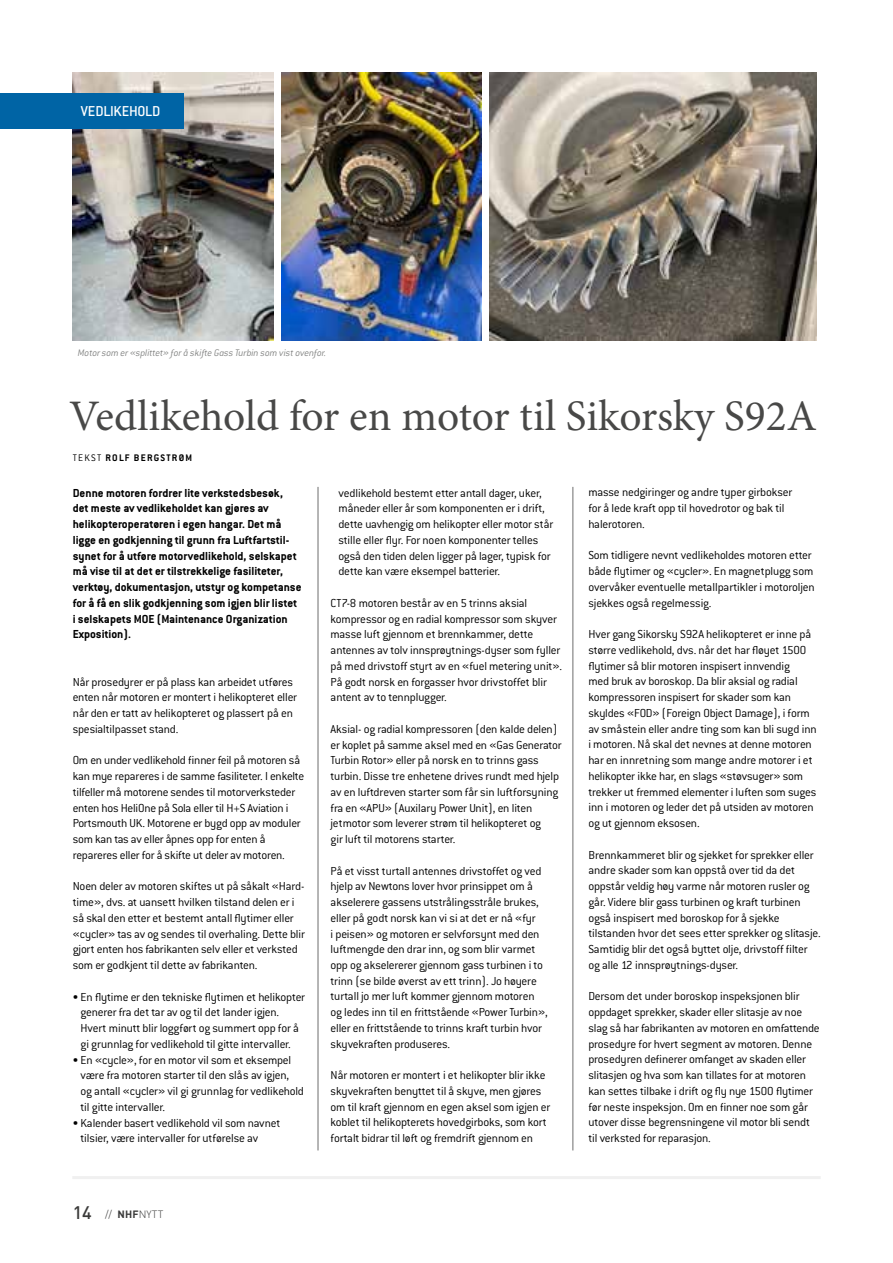
<style>
.page{position:relative;width:893px;height:1263px;background:#fff}
.page>*{position:absolute;margin:0;border:0;box-sizing:border-box;transform-origin:0 0}
.t1{font:43.65px "Minion Pro";letter-spacing:-.005em;color:#484847}
.t2{font:500 18px "DINOT";color:#3a3a39}
.t3{font:500 15.75px "Conduit ITC";letter-spacing:-.015em;color:#fff}
.t4{font:300 12.75px/15.8px "Conduit ITC";letter-spacing:-.015em;color:#000}
.t5{font:700 12.75px/15.8px "Conduit ITC";color:#000}
.t6{font:italic 300 10.5px "Conduit ITC";letter-spacing:-.01em;color:#868786}
.t7{font:700 10.5px "Conduit ITC";letter-spacing:.12em;color:#000}
.t8{font:300 10.5px "DINOT";color:#3a3a39}
.s1{font-weight:300}
.s2{font-weight:700}
</style>
<div class="page">
<hr style="left:72px;top:1176px;width:749px;height:3px;background:#f0f0f0">
<img style="left:489px;top:72px;width:327px;height:269px">
<img style="left:73px;top:72px;width:200px;height:268px">
<img style="left:281px;top:72px;width:201px;height:268px">
<div style="left:0;top:94px;width:184px;height:35px;background:#0064a5"></div>
<hr style="left:318px;top:487px;width:1px;height:663px;background:#6e6e6e">
<hr style="left:573px;top:487px;width:1px;height:663px;background:#6e6e6e">
<p class="t3" style="left:81px;top:103px;width:81px">VEDLIKEHOLD</p>
<p class="t6" style="left:78px;top:347px;width:250px">Motor som er «splittet» for å skifte Gass Turbin som vist ovenfor.</p>
<h1 class="t1" style="left:69px;top:386px;width:749px">Vedlikehold for en motor til Sikorsky S92A</h1>
<p class="t7" style="left:73px;top:451px;width:121px"><span class="s1">TEKST</span> ROLF BERGSTRØM</p>
<p class="t5" style="left:73px;top:484px;width:230px">Denne motoren fordrer lite verkstedsbesøk, det meste av vedlikeholdet kan gjøres av helikopteroperatøren i egen hangar. Det må ligge en godkjenning til grunn fra Luftfartstil&shy;synet for å utføre motorvedlikehold, selskapet må vise til at det er tilstrekkelige fasiliteter, verktøy, dokumentasjon, utstyr og kompetanse for å få en slik godkjenning som igjen blir listet i selskapets MOE (Maintenance Organization Exposition).</p>
<p class="t4" style="left:73px;top:674px;width:226px">Når prosedyrer er på plass kan arbeidet utføres enten når motoren er montert i helikopteret eller når den er tatt av helikopteret og plassert på en spesialtilpasset stand.</p>
<p class="t4" style="left:73px;top:752px;width:233px">Om en under vedlikehold finner feil på motoren så kan mye repareres i de samme fasiliteter. I enkelte tilfeller må motorene sendes til motorverksteder enten hos HeliOne på Sola eller til H+S Aviation i Portsmouth UK. Motorene er bygd opp av moduler som kan tas av eller åpnes opp for enten å repareres eller for å skifte ut deler av motoren.</p>
<p class="t4" style="left:73px;top:878px;width:234px">Noen deler av motoren skiftes ut på såkalt «Hard&shy;time», dvs. at uansett hvilken tilstand delen er i så skal den etter et bestemt antall flytimer eller «cycler» tas av og sendes til overhaling. Dette blir gjort enten hos fabrikanten selv eller et verksted som er godkjent til dette av fabrikanten.</p>
<p class="t4" style="left:81px;top:989px;width:226px;text-indent:-8px">• En flytime er den tekniske flytimen et helikopter generer fra det tar av og til det lander igjen.<br>Hvert minutt blir loggført og summert opp for å gi grunnlag for vedlikehold til gitte intervaller.</p>
<p class="t4" style="left:81px;top:1052px;width:225px;text-indent:-8px">• En «cycle», for en motor vil som et eksempel være fra motoren starter til den slås av igjen,<br>og antall «cycler» vil gi grunnlag for vedlikehold til gitte intervaller.</p>
<p class="t4" style="left:81px;top:1115px;width:201px;text-indent:-8px">• Kalender basert vedlikehold vil som navnet tilsier, være intervaller for utførelse av</p>
<h2 class="t2" style="left:73px;top:1201px;width:21px">14</h2>
<p class="t8" style="left:105px;top:1208px;width:60px">// <span class="s2">NHF</span>NYTT</p>
<p class="t4" style="left:338px;top:485px;width:216px">vedlikehold bestemt etter antall dager, uker, måneder eller år som komponenten er i drift, dette uavhengig om helikopter eller motor står stille eller flyr. For noen komponenter telles også den tiden delen ligger på lager, typisk for dette kan være eksempel batterier.</p>
<p class="t4" style="left:331px;top:595px;width:233px">CT7-8 motoren består av en 5 trinns aksial kompressor og en radial kompressor som skyver masse luft gjennom et brennkammer, dette antennes av tolv innsprøytnings-dyser som fyller på med drivstoff styrt av en «fuel metering unit».<br>På godt norsk en forgasser hvor drivstoffet blir antent av to tennplugger.</p>
<p class="t4" style="left:331px;top:721px;width:233px">Aksial- og radial kompressoren (den kalde delen) er koplet på samme aksel med en «Gas Generator Turbin Rotor» eller på norsk en to trinns gass turbin. Disse tre enhetene drives rundt med hjelp av en luftdreven starter som får sin luftforsyning fra en «APU» (Auxilary Power Unit), en liten jetmotor som leverer strøm til helikopteret og<br>gir luft til motorens starter.</p>
<p class="t4" style="left:331px;top:863px;width:219px">På et visst turtall antennes drivstoffet og ved hjelp av Newtons lover hvor prinsippet om å akselerere gassens utstrålingsstråle brukes, eller på godt norsk kan vi si at det er nå «fyr<br>i peisen» og motoren er selvforsynt med den luftmengde den drar inn, og som blir varmet opp og akselererer gjennom gass turbinen i to trinn (se bilde øverst av ett trinn). Jo høyere turtall jo mer luft kommer gjennom motoren og ledes inn til en frittstående «Power Turbin», eller en frittstående to trinns kraft turbin hvor skyvekraften produseres.</p>
<p class="t4" style="left:331px;top:1067px;width:221px">Når motoren er montert i et helikopter blir ikke skyvekraften benyttet til å skyve, men gjøres om til kraft gjennom en egen aksel som igjen er koblet til helikopterets hovedgirboks, som kort fortalt bidrar til løft og fremdrift gjennom en</p>
<p class="t4" style="left:588px;top:485px;width:205px">masse nedgiringer og andre typer girbokser for å lede kraft opp til hovedrotor og bak til halerotoren.</p>
<p class="t4" style="left:588px;top:548px;width:228px">Som tidligere nevnt vedlikeholdes motoren etter både flytimer og «cycler». En magnetplugg som overvåker eventuelle metallpartikler i motoroljen sjekkes også regelmessig.</p>
<p class="t4" style="left:588px;top:626px;width:230px">Hver gang Sikorsky S92A helikopteret er inne på større vedlikehold, dvs. når det har fløyet 1500 flytimer så blir motoren inspisert innvendig<br>med bruk av boroskop. Da blir aksial og radial kompressoren inspisert for skader som kan skyldes «FOD» (Foreign Object Damage), i form av småstein eller andre ting som kan bli sugd inn i motoren. Nå skal det nevnes at denne motoren har en innretning som mange andre motorer i et helikopter ikke har, en slags «støvsuger» som trekker ut fremmed elementer i luften som suges inn i motoren og leder det på utsiden av motoren og ut gjennom eksosen.</p>
<p class="t4" style="left:588px;top:847px;width:234px">Brennkammeret blir og sjekket for sprekker eller andre skader som kan oppstå over tid da det oppstår veldig høy varme når motoren rusler og går. Videre blir gass turbinen og kraft turbinen også inspisert med boroskop for å sjekke tilstanden hvor det sees etter sprekker og slitasje.<br>Samtidig blir det også byttet olje, drivstoff filter og alle 12 innsprøytnings-dyser.</p>
<p class="t4" style="left:588px;top:988px;width:233px">Dersom det under boroskop inspeksjonen blir oppdaget sprekker, skader eller slitasje av noe slag så har fabrikanten av motoren en omfattende prosedyre for hvert segment av motoren. Denne prosedyren definerer omfanget av skaden eller slitasjen og hva som kan tillates for at motoren kan settes tilbake i drift og fly nye 1500 flytimer før neste inspeksjon. Om en finner noe som går utover disse begrensningene vil motor bli sendt til verksted for reparasjon.</p>
</div>
